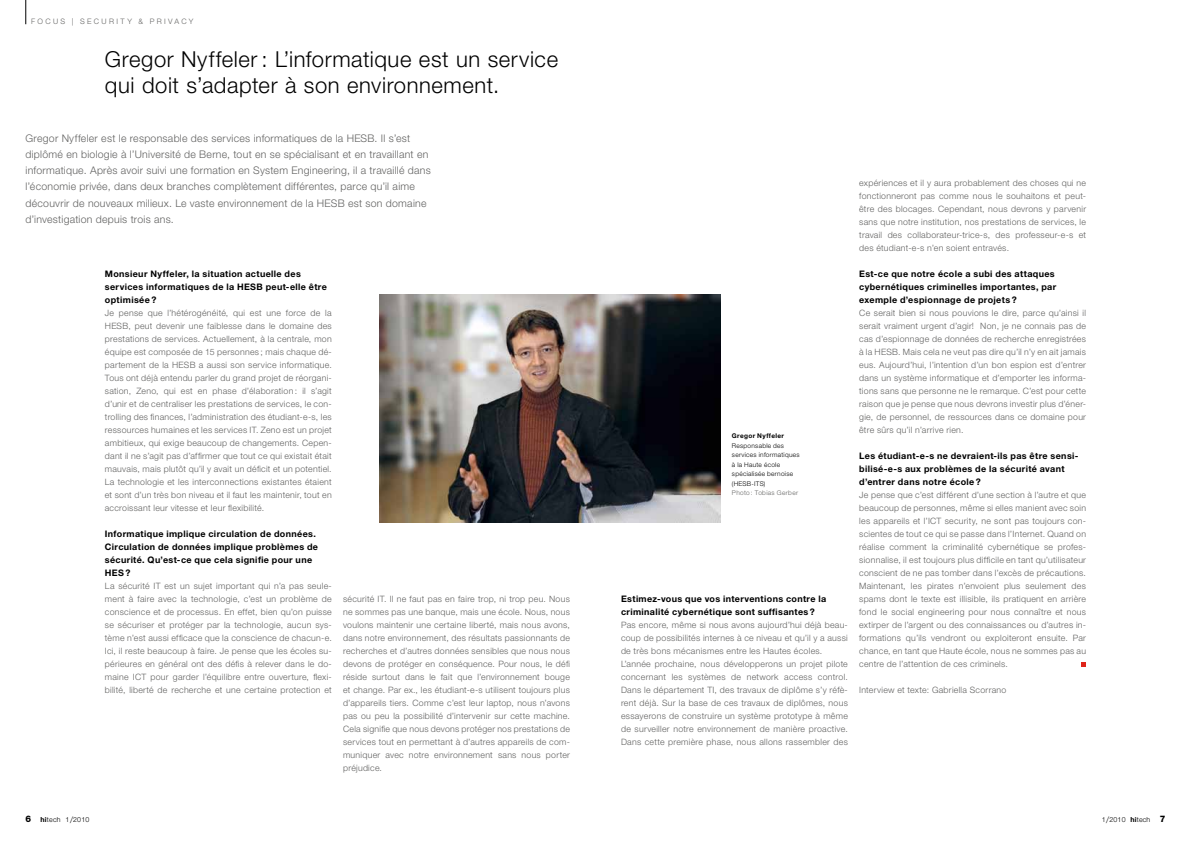
<style>
.page{position:relative;width:1191px;height:842px;background:#fff}
.page>*{position:absolute;margin:0;border:0;box-sizing:border-box;transform-origin:0 0}
.t1{font:300 22px/26px "Helvetica Neue LT Std";letter-spacing:.025em;color:#000}
.t2{font:300 10.5px/16.3px "Helvetica Neue LT Std";letter-spacing:.025em;color:#626261}
.t3{font:700 9px/13px "Helvetica Neue LT Std";letter-spacing:.04em;color:#000}
.t4{font:300 8.8px/13px "Helvetica Neue LT Std";letter-spacing:.03em;color:#626261}
.t5{font:300 7.5px "Helvetica Neue LT Std";letter-spacing:.315em;color:#626261}
.t6{font:300 7px "Helvetica Neue LT Std";letter-spacing:.025em;color:#000}
.t7{font:300 6.5px/9.5px "Helvetica Neue LT Std";letter-spacing:.04em;color:#000}
.t8{font:300 6.5px "Helvetica Neue LT Std";letter-spacing:.05em;color:#626261}
.t9{font:700 6.5px "Helvetica Neue LT Std";letter-spacing:.05em;color:#000}
.s1{font-weight:800;font-size:9px}
.s2{font-weight:700}
.s3{font-size:9px}
</style>
<div class="page">
<svg style="left:26px;top:0;width:1px;height:24px"></svg>
<svg style="left:1081px;top:662px;width:5px;height:5px"></svg>
<img style="left:380px;top:294px;width:340px;height:228px">
<p class="t5" style="left:31px;top:16px;width:57px">FOCUS | securit</p>
<p class="t5" style="left:127px;top:16px;width:30px">y&amp;privac</p>
<p class="t5" style="left:189px;top:16px;width:6px">y</p>
<h1 class="t1" style="left:105px;top:45px;width:455px">Gregor Nyffeler : L’informatique est un service qui doit s’adapter à son environnement.</h1>
<p class="t2" style="left:25px;top:129px;width:407px">Gregor Nyffeler est le responsable des services informatiques de la HESB. Il s’est diplômé en biologie à l’Université de Berne, tout en se spécialisant et en travaillant en informatique. Après avoir suivi une formation en System Engineering, il a travaillé dans l’économie privée, dans deux branches complètement différentes, parce qu’il aime découvrir de nouveaux milieux. Le vaste environnement de la HESB est son domaine d’investigation depuis trois ans.</p>
<p class="t3" style="left:105px;top:267px;width:224px">Monsieur Nyffeler, la situation actuelle des services informatiques de la HESB peut-elle être optimisée ?</p>
<p class="t4" style="left:105px;top:306px;width:228px">Je pense que l’hétérogénéité, qui est une force de la HESB, peut devenir une faiblesse dans le domaine des prestations de services. Actuellement, à la centrale, mon équipe est composée de 15 personnes ; mais chaque dé&shy;partement de la HESB a aussi son service informatique.<br>Tous ont déjà entendu parler du grand projet de réorgani&shy;sation, Zeno, qui est en phase d’élaboration : il s’agit d’unir et de centraliser les prestations de services, le con&shy;trolling des finances, l’administration des étudiant-e-s, les ressources humaines et les services IT. Zeno est un projet ambitieux, qui exige beaucoup de changements. Cepen&shy;dant il ne s’agit pas d’affirmer que tout ce qui existait était mauvais, mais plutôt qu’il y avait un déficit et un potentiel.<br>La technologie et les interconnections existantes étaient et sont d’un très bon niveau et il faut les maintenir, tout en accroissant leur vitesse et leur flexibilité.</p>
<p class="t3" style="left:105px;top:527px;width:215px">Informatique implique circulation de données.<br>Circulation de données implique problèmes de sécurité. Qu’est-ce que cela signifie pour une HES ?</p>
<p class="t4" style="left:105px;top:579px;width:228px;text-align:justify">La sécurité IT est un sujet important qui n’a pas seule&shy;ment à faire avec la technologie, c’est un problème de conscience et de processus. En effet, bien qu’on puisse se sécuriser et protéger par la technologie, aucun sys&shy;tème n’est aussi efficace que la conscience de chacun-e.<br>Ici, il reste beaucoup à faire. Je pense que les écoles su&shy;périeures en général ont des défis à relever dans le do&shy;maine ICT pour garder l’équilibre entre ouverture, flexi&shy;bilité, liberté de recherche et une certaine protection et</p>
<p class="t9" style="left:732px;top:432px;width:54px">Gregor Nyffeler</p>
<p class="t7" style="left:732px;top:440px;width:69px">Responsable des services informatiques à la Haute école spécialisée bernoise (HESB-ITS)</p>
<p class="t8" style="left:732px;top:489px;width:68px">Photo : Tobias Gerber</p>
<p class="t4" style="left:343px;top:592px;width:228px;text-align:justify">sécurité IT. Il ne faut pas en faire trop, ni trop peu. Nous ne sommes pas une banque, mais une école. Nous, nous voulons maintenir une certaine liberté, mais nous avons, dans notre environnement, des résultats passionnants de recherches et d’autres données sensibles que nous nous devons de protéger en conséquence. Pour nous, le défi réside surtout dans le fait que l’environnement bouge et change. Par ex., les étudiant-e-s utilisent toujours plus d’appareils tiers. Comme c’est leur laptop, nous n’avons pas ou peu la possibilité d’intervenir sur cette machine.<br>Cela signifie que nous devons protéger nos prestations de services tout en permettant à d’autres appareils de com&shy;muniquer avec notre environnement sans nous porter préjudice.</p>
<p class="t3" style="left:621px;top:592px;width:207px">Estimez-vous que vos interventions contre la criminalité cybernétique sont suffisantes ?</p>
<p class="t4" style="left:621px;top:618px;width:228px">Pas encore, même si nous avons aujourd’hui déjà beau&shy;coup de possibilités internes à ce niveau et qu’il y a aussi de très bons mécanismes entre les Hautes écoles.<br>L’année prochaine, nous développerons un projet pilote concernant les systèmes de network access control.<br>Dans le département TI, des travaux de diplôme s’y réfè&shy;rent déjà. Sur la base de ces travaux de diplômes, nous essayerons de construire un système prototype à même de surveiller notre environnement de manière proactive.<br>Dans cette première phase, nous allons rassembler des</p>
<p class="t4" style="left:859px;top:176px;width:228px;text-align:justify">expériences et il y aura probablement des choses qui ne fonctionneront pas comme nous le souhaitons et peut&shy;être des blocages. Cependant, nous devrons y parvenir sans que notre institution, nos prestations de services, le travail des collaborateur-trice-s, des professeur-e-s et des étudiant-e-s n’en soient entravés.</p>
<p class="t3" style="left:859px;top:267px;width:199px">Est-ce que notre école a subi des attaques cybernétiques criminelles importantes, par exemple d’espionnage de projets ?</p>
<p class="t4" style="left:859px;top:306px;width:228px">Ce serait bien si nous pouvions le dire, parce qu’ainsi il serait vraiment urgent d’agir! Non, je ne connais pas de cas d’espionnage de données de recherche enregistrées à la HESB. Mais cela ne veut pas dire qu’il n’y en ait jamais eus. Aujourd’hui, l’intention d’un bon espion est d’entrer dans un système informatique et d’emporter les informa&shy;tions sans que personne ne le remarque. C’est pour cette raison que je pense que nous devrons investir plus d’éner&shy;gie, de personnel, de ressources dans ce domaine pour être sûrs qu’il n’arrive rien.</p>
<p class="t3" style="left:859px;top:449px;width:220px">Les étudiant-e-s ne devraient-ils pas être sensi&shy;bilisé-e-s aux problèmes de la sécurité avant d’entrer dans notre école ?</p>
<p class="t4" style="left:859px;top:488px;width:228px">Je pense que c’est différent d’une section à l’autre et que beaucoup de personnes, même si elles manient avec soin les appareils et l’ICT security, ne sont pas toujours con&shy;scientes de tout ce qui se passe dans l’Internet. Quand on réalise comment la criminalité cybernétique se profes&shy;sionnalise, il est toujours plus difficile en tant qu’utilisateur conscient de ne pas tomber dans l’excès de précautions.<br>Maintenant, les pirates n’envoient plus seulement des spams dont le texte est illisible, ils pratiquent en arrière fond le social engineering pour nous connaître et nous extirper de l’argent ou des connaissances ou d’autres in&shy;formations qu’ils vendront ou exploiteront ensuite. Par chance, en tant que Haute école, nous ne sommes pas au centre de l’attention de ces criminels.</p>
<p class="t4" style="left:859px;top:683px;width:149px">Interview et texte: Gabriella Scorrano</p>
<p class="t6" style="left:26px;top:815px;width:65px"><span class="s1">6</span> <span class="s2">hi</span>tech 1<span class="s3">/</span>2010</p>
<p class="t6" style="left:1101px;top:815px;width:65px">1<span class="s3">/</span>2010 <span class="s2">hi</span>tech <span class="s1">7</span></p>
</div>
